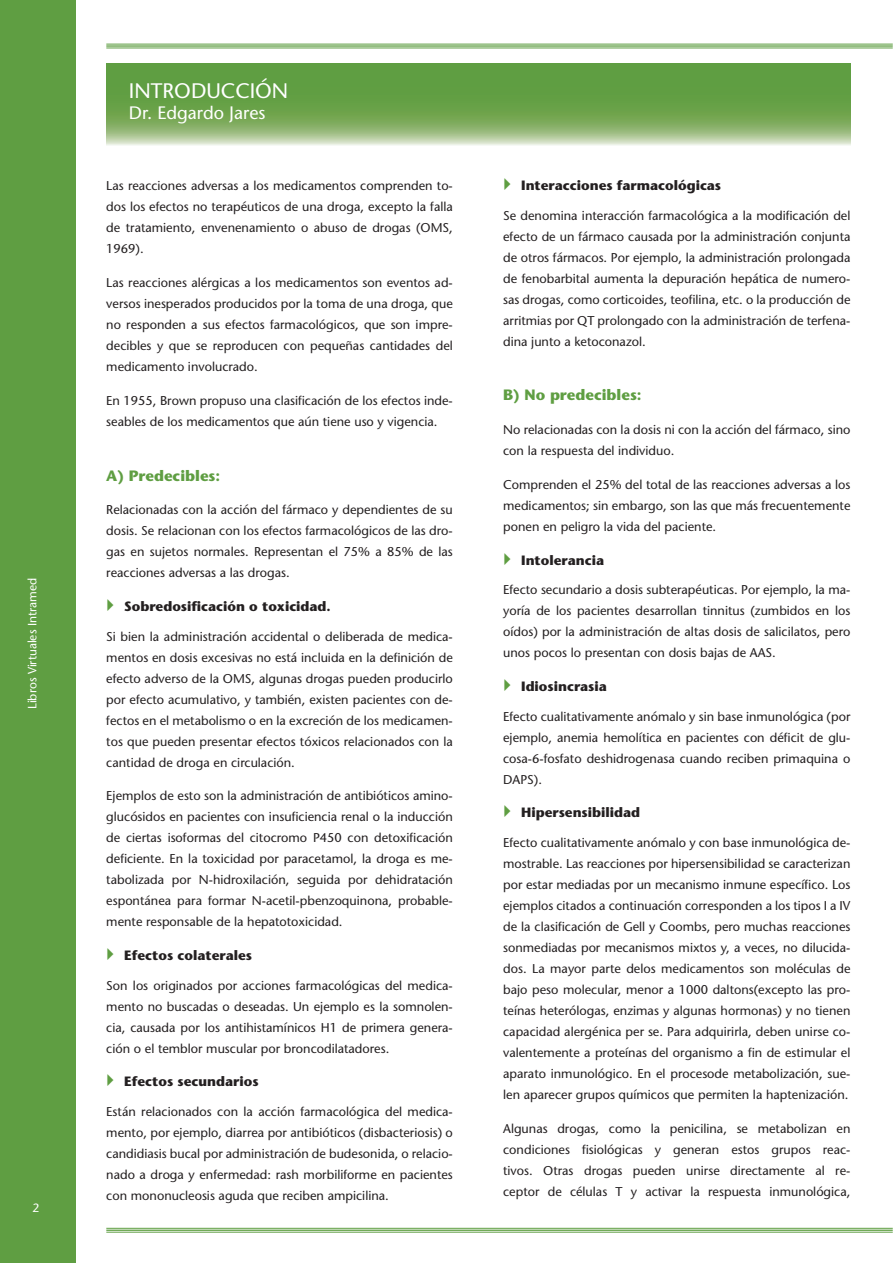
<style>
.page{position:relative;width:893px;height:1263px;background:#fff}
.page>*{position:absolute;margin:0;border:0;box-sizing:border-box;transform-origin:0 0}
.t1{font:21px "Stone Sans";color:#fff}
.t2{font:18px "Stone Sans";color:#fff}
.t3{font:700 15px "Stone Sans";color:#5f9e42}
.t4{font:700 13.5px "Stone Sans";color:#231f20}
.t5{font:12.75px/21px "Stone Sans";color:#231f20;text-align:justify}
.t6{font:12px "Stone Sans";color:#fff}
</style>
<div class="page">
<div style="left:0;top:0;width:75px;height:1263px;background:#5f9e42"></div>
<hr style="left:106px;top:44px;width:787px;height:1px;background:#5e9e42">
<hr style="left:106px;top:45px;width:787px;height:2px;background:#5e9e42">
<hr style="left:106px;top:48px;width:787px;height:1px;background:#5e9e42">
<hr style="left:106px;top:1228px;width:787px;height:1px;background:#5e9e42">
<hr style="left:106px;top:1229px;width:787px;height:2px;background:#5e9e42">
<hr style="left:106px;top:1232px;width:787px;height:1px;background:#5e9e42">
<svg style="left:106px;top:64px;width:744px;height:81px;background:#78aa5b"></svg>
<p class="t6" style="left:25px;top:709px;width:133px;rotate:-90deg">Libros Virtuales Intramed</p>
<h1 class="t1" style="left:129px;top:78px;width:161px">INTRODUCCIÓN</h1>
<h2 class="t2" style="left:129px;top:102px;width:138px">Dr. Edgardo Jares</h2>
<p class="t5" style="left:106px;top:175px;width:348px">Las reacciones adversas a los medicamentos comprenden to&shy;dos los efectos no terapéuticos de una droga, excepto la falla de tratamiento, envenenamiento o abuso de drogas (OMS, 1969).</p>
<p class="t5" style="left:106px;top:272px;width:348px">Las reacciones alérgicas a los medicamentos son eventos ad&shy;versos inesperados producidos por la toma de una droga, que no responden a sus efectos farmacológicos, que son impre&shy;decibles y que se reproducen con pequeñas cantidades del medicamento involucrado.</p>
<p class="t5" style="left:106px;top:390px;width:348px">En 1955, Brown propuso una clasificación de los efectos inde&shy;seables de los medicamentos que aún tiene uso y vigencia.</p>
<p class="t3" style="left:106px;top:466px;width:115px">A) Predecibles:</p>
<p class="t5" style="left:106px;top:499px;width:348px">Relacionadas con la acción del fármaco y dependientes de su dosis. Se relacionan con los efectos farmacológicos de las dro&shy;gas en sujetos normales. Representan el 75% a 85% de las reacciones adversas a las drogas.</p>
<p class="t4" style="left:124px;top:598px;width:208px">Sobredosificación o toxicidad.</p>
<p class="t5" style="left:106px;top:626px;width:348px">Si bien la administración accidental o deliberada de medica&shy;mentos en dosis excesivas no está incluida en la definición de efecto adverso de la OMS, algunas drogas pueden producirlo por efecto acumulativo, y también, existen pacientes con de&shy;fectos en el metabolismo o en la excreción de los medicamen&shy;tos que pueden presentar efectos tóxicos relacionados con la cantidad de droga en circulación.</p>
<p class="t5" style="left:106px;top:785px;width:348px">Ejemplos de esto son la administración de antibióticos amino&shy;glucósidos en pacientes con insuficiencia renal o la inducción de ciertas isoformas del citocromo P450 con detoxificación deficiente. En la toxicidad por paracetamol, la droga es me&shy;tabolizada por N-hidroxilación, seguida por dehidratación espontánea para formar N-acetil-pbenzoquinona, probable&shy;mente responsable de la hepatotoxicidad.</p>
<p class="t4" style="left:124px;top:947px;width:129px">Efectos colaterales</p>
<p class="t5" style="left:106px;top:975px;width:348px">Son los originados por acciones farmacológicas del medica&shy;mento no buscadas o deseadas. Un ejemplo es la somnolen&shy;cia, causada por los antihistamínicos H1 de primera genera&shy;ción o el temblor muscular por broncodilatadores.</p>
<p class="t4" style="left:124px;top:1074px;width:136px">Efectos secundarios</p>
<p class="t5" style="left:106px;top:1101px;width:348px">Están relacionados con la acción farmacológica del medica&shy;mento, por ejemplo, diarrea por antibióticos (disbacteriosis) o candidiasis bucal por administración de budesonida, o relacio&shy;nado a droga y enfermedad: rash morbiliforme en pacientes con mononucleosis aguda que reciben ampicilina.</p>
<p class="t4" style="left:521px;top:177px;width:202px">Interacciones farmacológicas</p>
<p class="t5" style="left:503px;top:205px;width:349px">Se denomina interacción farmacológica a la modificación del efecto de un fármaco causada por la administración conjunta de otros fármacos. Por ejemplo, la administración prolongada de fenobarbital aumenta la depuración hepática de numero&shy;sas drogas, como corticoides, teofilina, etc. o la producción de arritmias por QT prolongado con la administración de terfena&shy;dina junto a ketoconazol.</p>
<p class="t3" style="left:503px;top:386px;width:140px">B) No predecibles:</p>
<p class="t5" style="left:503px;top:419px;width:349px">No relacionadas con la dosis ni con la acción del fármaco, sino con la respuesta del individuo.</p>
<p class="t5" style="left:503px;top:474px;width:349px">Comprenden el 25% del total de las reacciones adversas a los medicamentos; sin embargo, son las que más frecuentemente ponen en peligro la vida del paciente.</p>
<p class="t4" style="left:521px;top:552px;width:84px">Intolerancia</p>
<p class="t5" style="left:503px;top:579px;width:349px">Efecto secundario a dosis subterapéuticas. Por ejemplo, la ma&shy;yoría de los pacientes desarrollan tinnitus (zumbidos en los oídos) por la administración de altas dosis de salicilatos, pero unos pocos lo presentan con dosis bajas de AAS.</p>
<p class="t4" style="left:521px;top:678px;width:87px">Idiosincrasia</p>
<p class="t5" style="left:503px;top:705px;width:349px">Efecto cualitativamente anómalo y sin base inmunológica (por ejemplo, anemia hemolítica en pacientes con déficit de glu&shy;cosa-6-fosfato deshidrogenasa cuando reciben primaquina o DAPS).</p>
<p class="t4" style="left:521px;top:804px;width:120px">Hipersensibilidad</p>
<p class="t5" style="left:503px;top:832px;width:349px">Efecto cualitativamente anómalo y con base inmunológica de&shy;mostrable. Las reacciones por hipersensibilidad se caracterizan por estar mediadas por un mecanismo inmune específico. Los ejemplos citados a continuación corresponden a los tipos I a IV de la clasificación de Gell y Coombs, pero muchas reacciones sonmediadas por mecanismos mixtos y, a veces, no dilucida&shy;dos. La mayor parte delos medicamentos son moléculas de bajo peso molecular, menor a 1000 daltons(excepto las pro&shy;teínas heterólogas, enzimas y algunas hormonas) y no tienen capacidad alergénica per se. Para adquirirla, deben unirse co&shy;valentemente a proteínas del organismo a fin de estimular el aparato inmunológico. En el procesode metabolización, sue&shy;len aparecer grupos químicos que permiten la haptenización.</p>
<p class="t5" style="left:503px;top:1118px;width:349px">Algunas drogas, como la penicilina, se metabolizan en condiciones fisiológicas y generan estos grupos reac&shy;tivos. Otras drogas pueden unirse directamente al re&shy;ceptor de células T y activar la respuesta inmunológica,</p>
</div>
